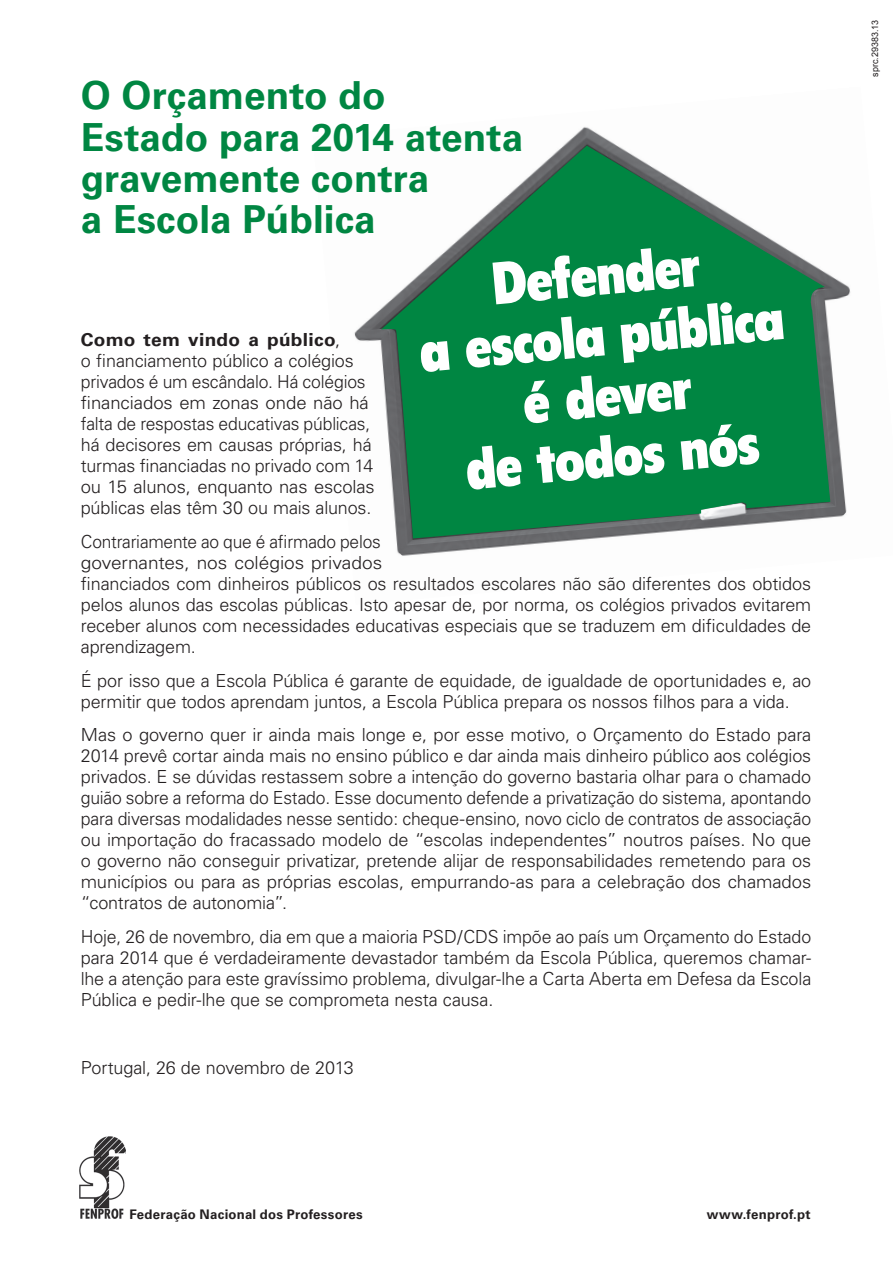
<style>
.page{position:relative;width:893px;height:1263px;background:#fff}
.page>*{position:absolute;margin:0;border:0;box-sizing:border-box;transform-origin:0 0}
.t1{font:700 38.7px/41.1px "Univers";color:#008642}
.t2{font:300 18px/21px "Univers";letter-spacing:-.01em;color:#231f20;text-align:justify}
.t3{font:300 18px/21px "Univers";letter-spacing:-.01em;color:#231f20;scale:.96 1}
.t4{font:300 18px/21px "Univers";letter-spacing:-.01em;color:#231f20;scale:1.06 1}
.t5{font:700 13.2px "Univers";letter-spacing:.02em;color:#231f20}
.t6{font:9px "Arial";color:#231f20}
.s1{font-weight:700}
</style>
<div class="page">
<img style="left:354px;top:127px;width:497px;height:429px">
<img style="left:79px;top:1137px;width:47px;height:82px">
<svg style="left:381px;top:146px;width:449px;height:392px"></svg>
<svg style="left:420px;top:248px;width:364px;height:242px"></svg>
<h1 class="t1" style="left:81px;top:76px;width:444px">O Orçamento do<br>Estado para 2014 atenta gravemente contra<br>a Escola Pública</h1>
<p class="t4" style="left:81px;top:329px;width:279px"><span class="s1">Como tem vindo a público</span>,<br>o financiamento público a colégios privados é um escândalo. Há colégios financiados em zonas onde não há falta de respostas educativas públicas, há decisores em causas próprias, há turmas financiadas no privado com 14 ou 15 alunos, enquanto nas escolas públicas elas têm 30 ou mais alunos.</p>
<p class="t3" style="left:81px;top:531px;width:762px">Contrariamente ao que é afirmado pelos<br>governantes, nos colégios privados<br>financiados com dinheiros públicos os resultados escolares não são diferentes dos obtidos pelos alunos das escolas públicas. Isto apesar de, por norma, os colégios privados evitarem receber alunos com necessidades educativas especiais que se traduzem em dificuldades de aprendizagem.</p>
<p class="t2" style="left:81px;top:670px;width:732px">É por isso que a Escola Pública é garante de equidade, de igualdade de oportunidades e, ao permitir que todos aprendam juntos, a Escola Pública prepara os nossos filhos para a vida.</p>
<p class="t2" style="left:81px;top:724px;width:732px">Mas o governo quer ir ainda mais longe e, por esse motivo, o Orçamento do Estado para 2014 prevê cortar ainda mais no ensino público e dar ainda mais dinheiro público aos colégios privados. E se dúvidas restassem sobre a intenção do governo bastaria olhar para o chamado guião sobre a reforma do Estado. Esse documento defende a privatização do sistema, apontando para diversas modalidades nesse sentido: cheque-ensino, novo ciclo de contratos de associação ou importação do fracassado modelo de “escolas independentes” noutros países. No que o governo não conseguir privatizar, pretende alijar de responsabilidades remetendo para os municípios ou para as próprias escolas, empurrando-as para a celebração dos chamados “contratos de autonomia”.</p>
<p class="t2" style="left:81px;top:926px;width:732px">Hoje, 26 de novembro, dia em que a maioria PSD/CDS impõe ao país um Orçamento do Estado para 2014 que é verdadeiramente devastador também da Escola Pública, queremos chamar&shy;lhe a atenção para este gravíssimo problema, divulgar-lhe a Carta Aberta em Defesa da Escola Pública e pedir-lhe que se comprometa nesta causa.</p>
<p class="t2" style="left:81px;top:1057px;width:275px">Portugal, 26 de novembro de 2013</p>
<p class="t5" style="left:129px;top:1206px;width:235px">Federação Nacional dos Professores</p>
<p class="t5" style="left:707px;top:1206px;width:105px">www.fenprof.pt</p>
<p class="t6" style="left:869px;top:77px;width:59px;rotate:-90deg">sprc.29383.13</p>
</div>
